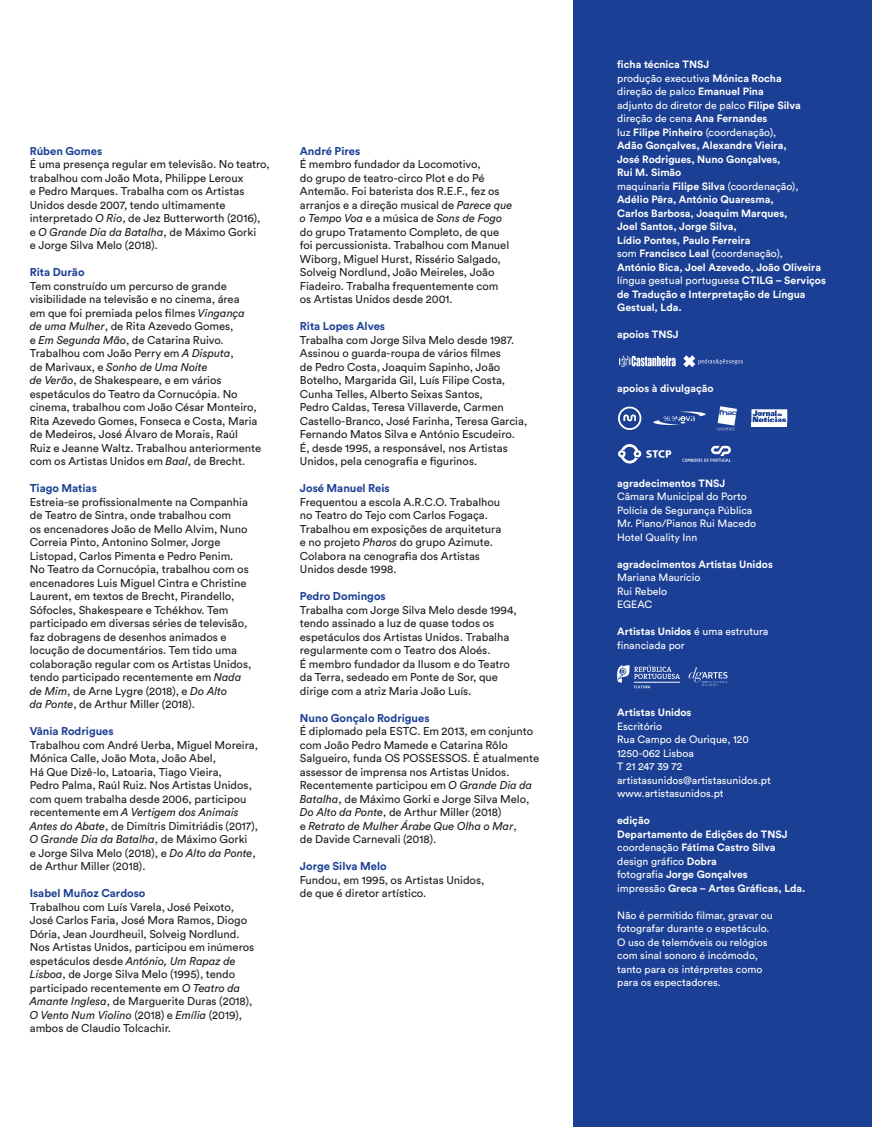
<style>
.page{position:relative;width:872px;height:1127px;background:#fff}
.page>*{position:absolute;margin:0;border:0;box-sizing:border-box;transform-origin:0 0}
.t1{font:11.25px/13.5px "Circular Std";color:#231f20}
.t2{font:700 11.25px "Circular Std";color:#1b3f94}
.t3{font:700 10.5px/13.5px "Circular Std";color:#fff}
.t4{font:10.5px/13.5px "Circular Std";color:#fff}
.s1{font-style:italic}
.s2{font-weight:400}
.s3{font-weight:700}
</style>
<div class="page">
<div style="left:574px;top:0;width:298px;height:1127px;background:#1b3f94"></div>
<svg style="left:619px;top:355px;width:56px;height:12px"></svg>
<svg style="left:683px;top:355px;width:60px;height:12px"></svg>
<svg style="left:618px;top:444px;width:53px;height:19px"></svg>
<svg style="left:682px;top:446px;width:49px;height:16px"></svg>
<svg style="left:618px;top:407px;width:23px;height:23px"></svg>
<svg style="left:653px;top:411px;width:52px;height:14px"></svg>
<svg style="left:751px;top:409px;width:36px;height:13px"></svg>
<hr style="left:751px;top:423px;width:36px;height:4px;background:#fff">
<svg style="left:716px;top:406px;width:21px;height:24px"></svg>
<svg style="left:617px;top:665px;width:63px;height:23px"></svg>
<svg style="left:688px;top:667px;width:39px;height:19px"></svg>
<p class="t2" style="left:30px;top:144px;width:74px">Rúben Gomes</p>
<p class="t1" style="left:30px;top:157px;width:241px">É uma presença regular em televisão. No teatro, trabalhou com João Mota, Philippe Leroux<br>e Pedro Marques. Trabalha com os Artistas Unidos desde 2007, tendo ultimamente interpretado <span class="s1">O Rio</span>, de Jez Butterworth (2016),<br>e <span class="s1">O Grande Dia da Batalha</span>, de Máximo Gorki<br>e Jorge Silva Melo (2018).</p>
<p class="t2" style="left:30px;top:265px;width:56px">Rita Durão</p>
<p class="t1" style="left:30px;top:279px;width:233px">Tem construído um percurso de grande visibilidade na televisão e no cinema, área<br>em que foi premiada pelos filmes <span class="s1">Vingança<br>de uma Mulher</span>, de Rita Azevedo Gomes,<br>e <span class="s1">Em Segunda Mão</span>, de Catarina Ruivo.<br>Trabalhou com João Perry em <span class="s1">A Disputa</span>,<br>de Marivaux, e <span class="s1">Sonho de Uma Noite<br>de Verão</span>, de Shakespeare, e em vários espetáculos do Teatro da Cornucópia. No cinema, trabalhou com João César Monteiro, Rita Azevedo Gomes, Fonseca e Costa, Maria de Medeiros, José Álvaro de Morais, Raúl Ruiz e Jeanne Waltz. Trabalhou anteriormente com os Artistas Unidos em <span class="s1">Baal</span>, de Brecht.</p>
<p class="t2" style="left:30px;top:481px;width:69px">Tiago Matias</p>
<p class="t1" style="left:30px;top:495px;width:223px">Estreia‑se profissionalmente na Companhia de Teatro de Sintra, onde trabalhou com<br>os encenadores João de Mello Alvim, Nuno Correia Pinto, Antonino Solmer, Jorge Listopad, Carlos Pimenta e Pedro Penim.<br>No Teatro da Cornucópia, trabalhou com os encenadores Luis Miguel Cintra e Christine Laurent, em textos de Brecht, Pirandello, Sófocles, Shakespeare e Tchékhov. Tem participado em diversas séries de televisão, faz dobragens de desenhos animados e locução de documentários. Tem tido uma colaboração regular com os Artistas Unidos, tendo participado recentemente em <span class="s1">Nada de Mim</span>, de Arne Lygre (2018), e <span class="s1">Do Alto<br>da Ponte</span>, de Arthur Miller (2018).</p>
<p class="t2" style="left:30px;top:724px;width:85px">Vânia Rodrigues</p>
<p class="t1" style="left:30px;top:738px;width:230px">Trabalhou com André Uerba, Miguel Moreira, Mónica Calle, João Mota, João Abel,<br>Há Que Dizê‑lo, Latoaria, Tiago Vieira,<br>Pedro Palma, Raúl Ruiz. Nos Artistas Unidos, com quem trabalha desde 2006, participou recentemente em <span class="s1">A Vertigem dos Animais Antes do Abate</span>, de Dimítris Dimitriádis (2017), <span class="s1">O Grande Dia da Batalha</span>, de Máximo Gorki<br>e Jorge Silva Melo (2018), e <span class="s1">Do Alto da Ponte</span>, de Arthur Miller (2018).</p>
<p class="t2" style="left:30px;top:886px;width:117px">Isabel Muñoz Cardoso</p>
<p class="t1" style="left:30px;top:900px;width:226px">Trabalhou com Luís Varela, José Peixoto, José Carlos Faria, José Mora Ramos, Diogo Dória, Jean Jourdheuil, Solveig Nordlund.<br>Nos Artistas Unidos, participou em inúmeros espetáculos desde <span class="s1">António, Um Rapaz de Lisboa</span>, de Jorge Silva Melo (1995), tendo participado recentemente em <span class="s1">O Teatro da Amante Inglesa</span>, de Marguerite Duras (2018), <span class="s1">O Vento Num Violino</span> (2018) e <span class="s1">Emília</span> (2019), ambos de Claudio Tolcachir.</p>
<p class="t2" style="left:300px;top:144px;width:62px">André Pires</p>
<p class="t1" style="left:300px;top:157px;width:214px">É membro fundador da Locomotivo,<br>do grupo de teatro‑circo Plot e do Pé Antemão. Foi baterista dos R.E.F., fez os arranjos e a direção musical de <span class="s1">Parece que o Tempo Voa</span> e a música de <span class="s1">Sons de Fogo </span>do grupo Tratamento Completo, de que foi percussionista. Trabalhou com Manuel Wiborg, Miguel Hurst, Rissério Salgado, Solveig Nordlund, João Meireles, João Fiadeiro. Trabalha frequentemente com os Artistas Unidos desde 2001.</p>
<p class="t2" style="left:300px;top:319px;width:87px">Rita Lopes Alves</p>
<p class="t1" style="left:300px;top:333px;width:229px">Trabalha com Jorge Silva Melo desde 1987.<br>Assinou o guarda‑roupa de vários filmes<br>de Pedro Costa, Joaquim Sapinho, João Botelho, Margarida Gil, Luís Filipe Costa, Cunha Telles, Alberto Seixas Santos,<br>Pedro Caldas, Teresa Villaverde, Carmen Castello‑Branco, José Farinha, Teresa Garcia, Fernando Matos Silva e António Escudeiro.<br>É, desde 1995, a responsável, nos Artistas Unidos, pela cenografia e figurinos.</p>
<p class="t2" style="left:300px;top:481px;width:91px">José Manuel Reis</p>
<p class="t1" style="left:300px;top:495px;width:203px">Frequentou a escola A.R.C.O. Trabalhou no Teatro do Tejo com Carlos Fogaça.<br>Trabalhou em exposições de arquitetura e no projeto <span class="s1">Pharos</span> do grupo Azimute.<br>Colabora na cenografia dos Artistas Unidos desde 1998.</p>
<p class="t2" style="left:300px;top:589px;width:87px">Pedro Domingos</p>
<p class="t1" style="left:300px;top:603px;width:218px">Trabalha com Jorge Silva Melo desde 1994, tendo assinado a luz de quase todos os espetáculos dos Artistas Unidos. Trabalha regularmente com o Teatro dos Aloés.<br>É membro fundador da Ilusom e do Teatro da Terra, sedeado em Ponte de Sor, que dirige com a atriz Maria João Luís.</p>
<p class="t2" style="left:300px;top:711px;width:131px">Nuno Gonçalo Rodrigues</p>
<p class="t1" style="left:300px;top:724px;width:241px">É diplomado pela ESTC. Em 2013, em conjunto com João Pedro Mamede e Catarina Rôlo Salgueiro, funda OS POSSESSOS. É atualmente assessor de imprensa nos Artistas Unidos.<br>Recentemente participou em <span class="s1">O Grande Dia da Batalha</span>, de Máximo Gorki e Jorge Silva Melo, <span class="s1">Do Alto da Ponte</span>, de Arthur Miller (2018)<br>e <span class="s1">Retrato de Mulher Árabe Que Olha o Mar</span>,<br>de Davide Carnevali (2018).</p>
<p class="t2" style="left:300px;top:859px;width:88px">Jorge Silva Melo</p>
<p class="t1" style="left:300px;top:873px;width:186px">Fundou, em 1995, os Artistas Unidos, de que é diretor artístico.</p>
<p class="t3" style="left:617px;top:57px;width:210px">ficha técnica TNSJ<br><span class="s2">produção executiva</span> Mónica Rocha<br><span class="s2">direção de palco</span> Emanuel Pina<br><span class="s2">adjunto do diretor de palco</span> Filipe Silva <span class="s2">direção de cena</span> Ana Fernandes<br><span class="s2">luz</span> Filipe Pinheiro <span class="s2">(coordenação),<br></span>Adão Gonçalves, Alexandre Vieira,<br>José Rodrigues, Nuno Gonçalves,<br>Rui M. Simão<br><span class="s2">maquinaria</span> Filipe Silva <span class="s2">(coordenação),<br></span>Adélio Pêra, António Quaresma,<br>Carlos Barbosa, Joaquim Marques,<br>Joel Santos, Jorge Silva,<br>Lídio Pontes, Paulo Ferreira<br><span class="s2">som</span> Francisco Leal (<span class="s2">coordenação),<br></span>António Bica, Joel Azevedo, João Oliveira <span class="s2">língua gestual portuguesa</span> CTILG – Serviços de Tradução e Interpretação de Língua<br>Gestual, Lda.</p>
<p class="t3" style="left:617px;top:327px;width:63px">apoios TNSJ</p>
<p class="t3" style="left:617px;top:381px;width:98px">apoios à divulgação</p>
<p class="t3" style="left:617px;top:476px;width:110px">agradecimentos TNSJ</p>
<p class="t4" style="left:617px;top:490px;width:141px">Câmara Municipal do Porto<br>Polícia de Segurança Pública<br>Mr. Piano/Pianos Rui Macedo<br>Hotel Quality Inn</p>
<p class="t3" style="left:617px;top:557px;width:157px">agradecimentos Artistas Unidos</p>
<p class="t4" style="left:617px;top:571px;width:85px">Mariana Maurício<br>Rui Rebelo<br>EGEAC</p>
<p class="t4" style="left:617px;top:625px;width:153px"><span class="s3">Artistas Unidos</span> é uma estrutura financiada por</p>
<p class="t3" style="left:617px;top:705px;width:76px">Artistas Unidos</p>
<p class="t4" style="left:617px;top:719px;width:155px">Escritório<br>Rua Campo de Ourique, 120<br>1250‑062 Lisboa<br>T 21 247 39 72 artistasunidos@artistasunidos.pt www.artistasunidos.pt</p>
<p class="t3" style="left:617px;top:813px;width:190px">edição<br>Departamento de Edições do TNSJ <span class="s2">coordenação</span> Fátima Castro Silva <span class="s2">design gráfico</span> Dobra<br><span class="s2">fotografia</span> Jorge Gonçalves<br><span class="s2">impressão</span> Greca – Artes Gráficas, Lda.</p>
<p class="t4" style="left:617px;top:908px;width:157px">Não é permitido filmar, gravar ou fotografar durante o espetáculo.<br>O uso de telemóveis ou relógios com sinal sonoro é incómodo, tanto para os intérpretes como para os espectadores.</p>
</div>
